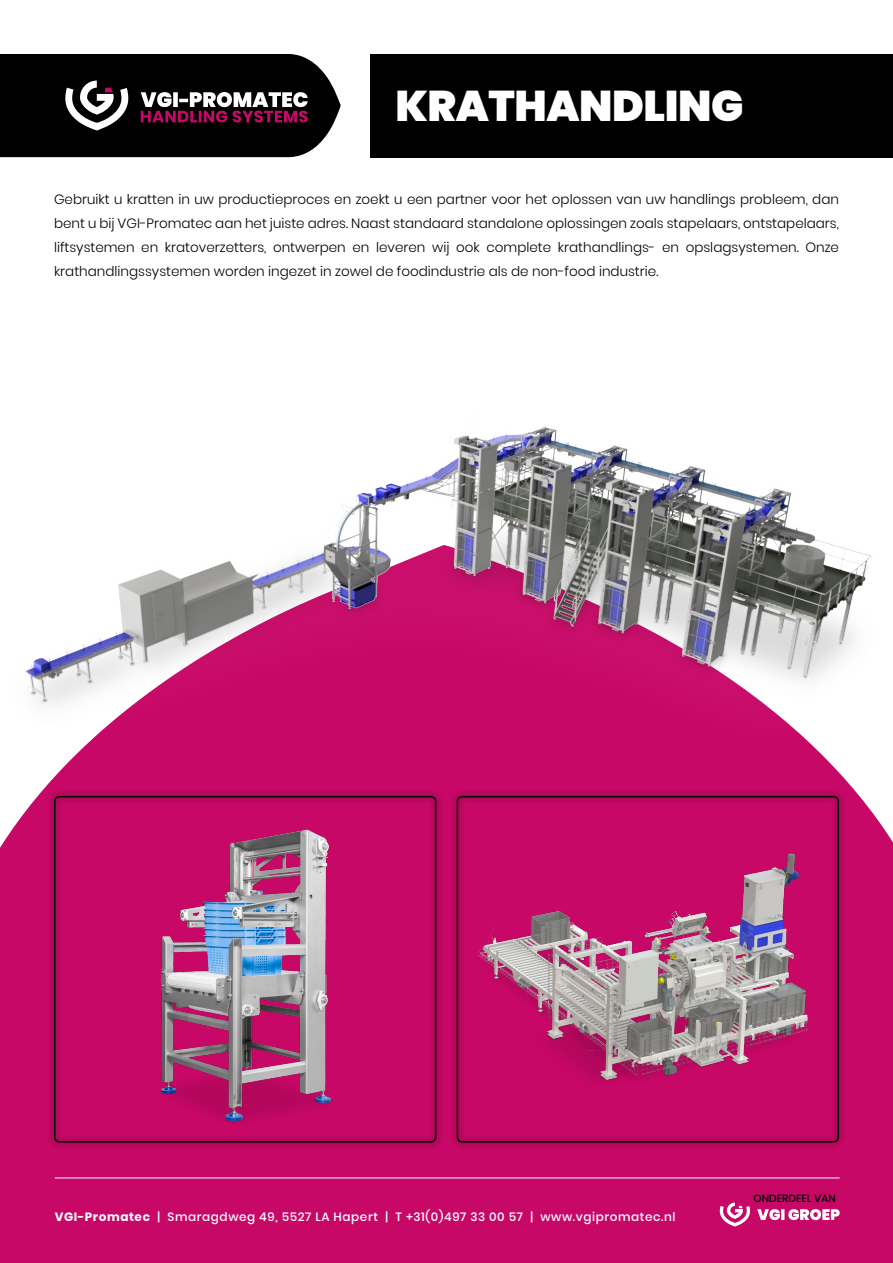
<style>
.page{position:relative;width:893px;height:1263px;background:#fff}
.page>*{position:absolute;margin:0;border:0;box-sizing:border-box;transform-origin:0 0}
.t1{font:900 42.9px "Poppins";letter-spacing:-.01em;color:#fff}
.t2{font:300 13.5px/24px "Poppins";color:#000;text-align:justify}
.t3{font:500 12px "Poppins";letter-spacing:.05em;color:#fff}
.t4{font:500 10.5px "Poppins";color:#000}
.s1{font-weight:700}
</style>
<div class="page">
<div style="left:370px;top:54px;width:523px;height:103px;background:#000"></div>
<div style="left:0;top:793px;width:893px;height:470px;background:#c80867"></div>
<hr style="left:55px;top:1177px;width:785px;height:1px;background:#fff">
<svg style="left:0;top:54px;width:341px;height:103px;background:#251f22"></svg>
<svg style="left:720px;top:1202px;width:30px;height:24px"></svg>
<svg style="left:757px;top:1209px;width:83px;height:11px"></svg>
<img style="left:25px;top:427px;width:847px;height:366px">
<div style="left:47px;top:789px;width:396px;height:360px;background:#000;opacity:.75"></div>
<div style="left:54px;top:796px;width:382px;height:346px;border:2px solid #000;border-radius:4px"></div>
<div style="left:450px;top:789px;width:396px;height:360px;background:#000;opacity:.75"></div>
<img style="left:120px;top:814px;width:250px;height:310px">
<img style="left:457px;top:796px;width:382px;height:346px">
<h1 class="t1" style="left:395px;top:81px;width:349px">KRATHANDLING</h1>
<p class="t2" style="left:54px;top:188px;width:786px">Gebruikt u kratten in uw productieproces en zoekt u een partner voor het oplossen van uw handlings probleem, dan bent u bij VGI-Promatec aan het juiste adres. Naast standaard standalone oplossingen zoals stapelaars, ontstapelaars, liftsystemen en kratoverzetters, ontwerpen en leveren wij ook complete krathandlings- en opslagsystemen. Onze krathandlingssystemen worden ingezet in zowel de foodindustrie als de non-food industrie.</p>
<p class="t3" style="left:55px;top:1210px;width:622px"><span class="s1">VGI-Promatec</span> | Smaragdweg 49, 5527 LA Hapert | T +31(0)497 33 00 57 | www.vgipromatec.nl</p>
<p class="t4" style="left:753px;top:1193px;width:84px">ONDERDEEL VAN</p>
</div>
